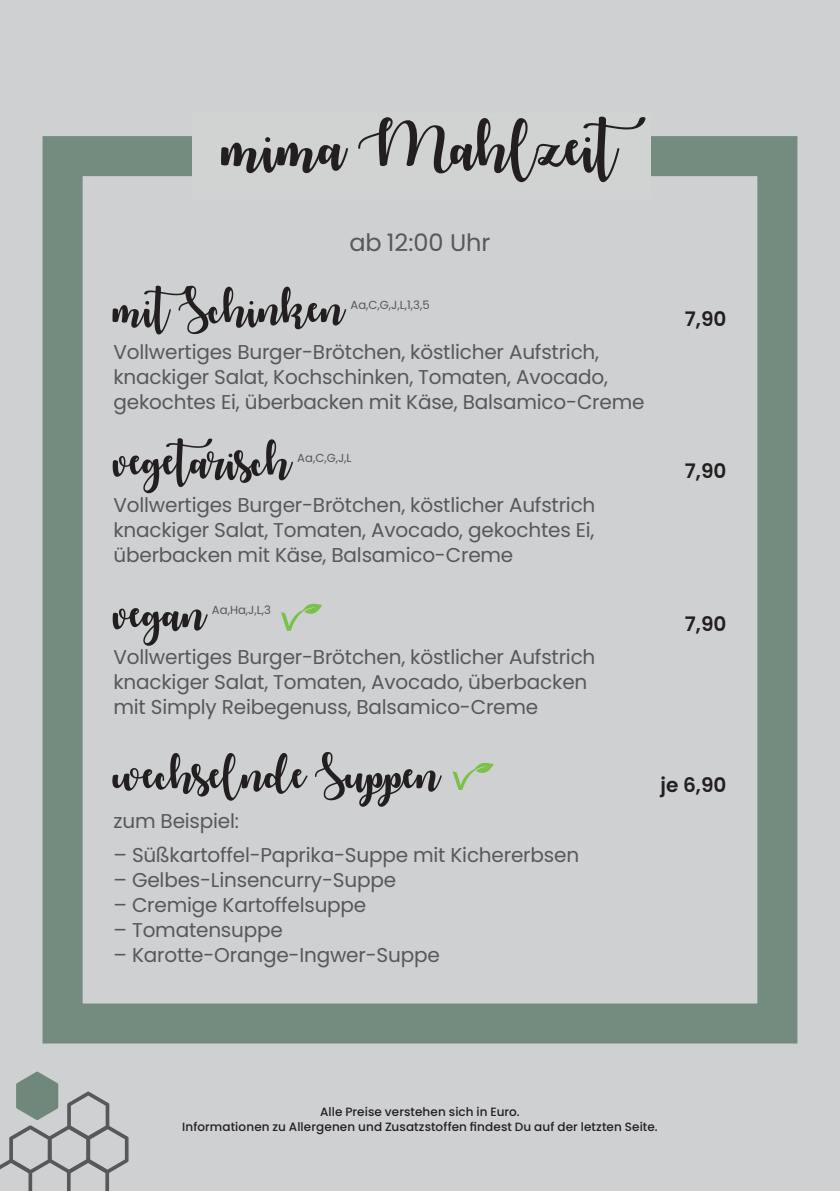
<style>
.page{position:relative;width:840px;height:1191px;background:#fff}
.page>*{position:absolute;margin:0;border:0;box-sizing:border-box;transform-origin:0 0}
.t1{font:24px "Poppins";color:#57585a}
.t2{font:20px/25px "Poppins";letter-spacing:-.01em;color:#57585a}
.t3{font:600 20px "Poppins";color:#231f20}
.t4{font:500 12px/14.4px "Poppins";letter-spacing:.01em;color:#231f20;text-align:center}
.t5{font:11.6px "Poppins";color:#57585a}
</style>
<div class="page">
<div style="left:0;top:0;width:839px;height:1191px;background:#ced0d1"></div>
<div style="left:43px;top:136px;width:754px;height:907px;border:40px solid #748b80"></div>
<svg style="left:0;top:1071px;width:128px;height:120px"></svg>
<div style="left:192px;top:113px;width:458px;height:85px;background:#d1d2d2"></div>
<svg style="left:452px;top:762px;width:41px;height:28px"></svg>
<svg style="left:281px;top:603px;width:41px;height:28px"></svg>
<svg style="left:221px;top:137px;width:127px;height:36px"></svg>
<svg style="left:358px;top:117px;width:287px;height:65px"></svg>
<svg style="left:112px;top:286px;width:234px;height:48px"></svg>
<svg style="left:113px;top:438px;width:180px;height:55px"></svg>
<svg style="left:113px;top:608px;width:94px;height:38px"></svg>
<svg style="left:112px;top:753px;width:195px;height:47px"></svg>
<svg style="left:315px;top:752px;width:126px;height:54px"></svg>
<p class="t1" style="left:349px;top:228px;width:143px">ab 12:00 Uhr</p>
<p class="t5" style="left:350px;top:298px;width:81px">Aa,C,G,J,L,1,3,5</p>
<p class="t2" style="left:113px;top:340px;width:532px">Vollwertiges Burger-Brötchen, köstlicher Aufstrich, knackiger Salat, Kochschinken, Tomaten, Avocado, gekochtes Ei, überbacken mit Käse, Balsamico-Creme</p>
<p class="t5" style="left:297px;top:451px;width:56px">Aa,C,G,J,L</p>
<p class="t2" style="left:113px;top:492px;width:483px;text-align:justify">Vollwertiges Burger-Brötchen, köstlicher Aufstrich knackiger Salat, Tomaten, Avocado, gekochtes Ei, überbacken mit Käse, Balsamico-Creme</p>
<p class="t5" style="left:212px;top:603px;width:61px">Aa,Ha,J,L,3</p>
<p class="t2" style="left:113px;top:645px;width:483px">Vollwertiges Burger-Brötchen, köstlicher Aufstrich knackiger Salat, Tomaten, Avocado, überbacken mit Simply Reibegenuss, Balsamico-Creme</p>
<p class="t3" style="left:684px;top:307px;width:43px">7,90</p>
<p class="t3" style="left:684px;top:460px;width:43px">7,90</p>
<p class="t3" style="left:684px;top:612px;width:43px">7,90</p>
<p class="t2" style="left:113px;top:809px;width:127px">zum Beispiel:</p>
<p class="t2" style="left:113px;top:842px;width:467px">– Süßkartoffel-Paprika-Suppe mit Kichererbsen</p>
<p class="t2" style="left:113px;top:867px;width:284px">– Gelbes-Linsencurry-Suppe</p>
<p class="t2" style="left:113px;top:892px;width:254px">– Cremige Kartoffelsuppe</p>
<p class="t2" style="left:113px;top:917px;width:171px">– Tomatensuppe</p>
<p class="t2" style="left:113px;top:942px;width:327px">– Karotte-Orange-Ingwer-Suppe</p>
<p class="t3" style="left:660px;top:773px;width:67px">je 6,90</p>
<p class="t4" style="left:182px;top:1105px;width:476px">Alle Preise verstehen sich in Euro.<br>Informationen zu Allergenen und Zusatzstoffen findest Du auf der letzten Seite.</p>
</div>
